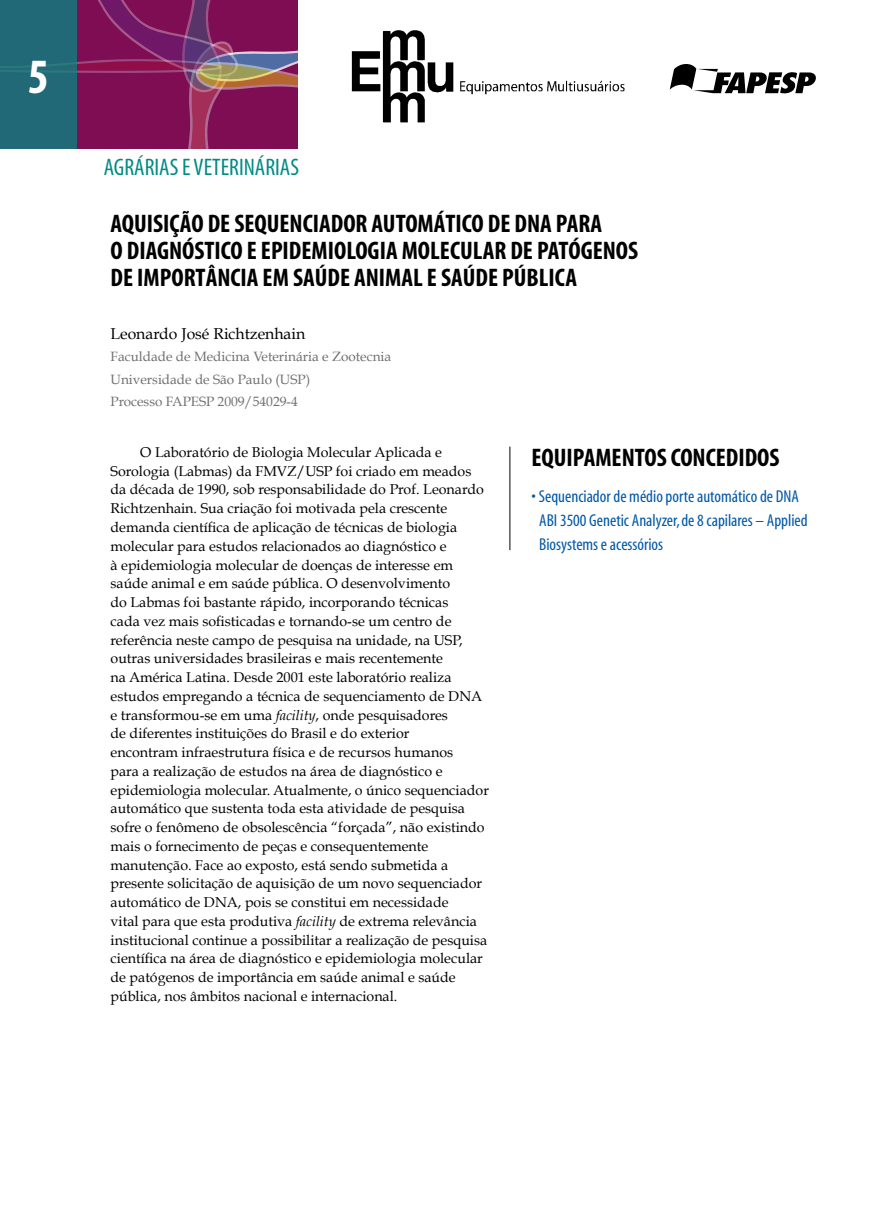
<style>
.page{position:relative;width:893px;height:1225px;background:#fff}
.page>*{position:absolute;margin:0;border:0;box-sizing:border-box;transform-origin:0 0}
.t1{font:700 condensed 49.5px "Myriad";color:#fff}
.t2{font:700 condensed 25.5px "Myriad";color:#000}
.t3{font:condensed 24px "Myriad";color:#008b83}
.t4{font:condensed 17.25px/24px "Myriad";color:#0058a8}
.t5{font:15.75px "Book Antiqua";color:#000}
.t6{font:14.25px/18.8px "Book Antiqua";color:#000}
.t7{font:13.5px/22.5px "Book Antiqua";color:#6d6f71}
.s1{font-style:italic}
</style>
<div class="page">
<svg style="left:670px;top:64px;width:146px;height:30px"></svg>
<svg style="left:77px;top:0;width:221px;height:149px;background:#82215d"></svg>
<div style="left:0;top:0;width:77px;height:149px;background:#216976"></div>
<img style="left:351px;top:30px;width:274px;height:93px">
<hr style="left:509px;top:446px;width:1px;height:104px;background:#000">
<h1 class="t1" style="left:28px;top:52px;width:23px">5</h1>
<h3 class="t3" style="left:104px;top:155px;width:197px">Agrárias e veterinárias</h3>
<h2 class="t2" style="left:111px;top:210px;width:12px">AQUISIÇÃO</h2>
<h2 class="t2" style="left:208px;top:210px;width:94px">DE SEQUENCIADO</h2>
<h2 class="t2" style="left:356px;top:210px;width:29px">R AUTOMÁTICO</h2>
<h2 class="t2" style="left:488px;top:210px;width:115px">DE DNA PARA</h2>
<h2 class="t2" style="left:111px;top:237px;width:70px">ODIAGNÓSTICO</h2>
<h2 class="t2" style="left:247px;top:237px;width:302px">E EPIDEMIOLOGIA MOLECULAR DE PATÓ</h2>
<h2 class="t2" style="left:581px;top:237px;width:35px">GENOS</h2>
<h2 class="t2" style="left:111px;top:264px;width:39px">DE IMPO</h2>
<h2 class="t2" style="left:184px;top:264px;width:45px">RTÂNCIA</h2>
<h2 class="t2" style="left:263px;top:264px;width:43px">EMSAÚD</h2>
<h2 class="t2" style="left:340px;top:264px;width:27px">E ANIMA</h2>
<h2 class="t2" style="left:413px;top:264px;width:41px">L E SAÚD</h2>
<h2 class="t2" style="left:488px;top:264px;width:71px">E PÚBLICA</h2>
<p class="t5" style="left:111px;top:324px;width:196px">Leonardo José Richtzenhain</p>
<p class="t7" style="left:111px;top:346px;width:282px">Faculdade de Medicina Veterinária e Zootecnia<br>Universidade de São Paulo (USP)<br>Processo FAPESP 2009/54029-4</p>
<p class="t6" style="left:111px;top:443px;width:380px;text-indent:30px">O Laboratório de Biologia Molecular Aplicada e Sorologia (Labmas) da FMVZ/USP foi criado em meados da década de 1990, sob responsabilidade do Prof. Leonardo Richtzenhain. Sua criação foi motivada pela crescente demanda científica de aplicação de técnicas de biologia molecular para estudos relacionados ao diagnóstico e<br>à epidemiologia molecular de doenças de interesse em saúde animal e em saúde pública. O desenvolvimento<br>do Labmas foi bastante rápido, incorporando técnicas<br>cada vez mais sofisticadas e tornando-se um centro de referência neste campo de pesquisa na unidade, na USP, outras universidades brasileiras e mais recentemente<br>na América Latina. Desde 2001 este laboratório realiza estudos empregando a técnica de sequenciamento de DNA e transformou-se em uma <span class="s1">facility</span>, onde pesquisadores<br>de diferentes instituições do Brasil e do exterior<br>encontram infraestrutura física e de recursos humanos<br>para a realização de estudos na área de diagnóstico e epidemiologia molecular. Atualmente, o único sequenciador automático que sustenta toda esta atividade de pesquisa sofre o fenômeno de obsolescência “forçada”, não existindo mais o fornecimento de peças e consequentemente manutenção. Face ao exposto, está sendo submetida a presente solicitação de aquisição de um novo sequenciador automático de DNA, pois se constitui em necessidade<br>vital para que esta produtiva <span class="s1">facility</span> de extrema relevância institucional continue a possibilitar a realização de pesquisa científica na área de diagnóstico e epidemiologia molecular de patógenos de importância em saúde animal e saúde pública, nos âmbitos nacional e internacional.</p>
<h2 class="t2" style="left:531px;top:444px;width:250px">EQUIPAMENTOS CONCEDIDOS</h2>
<p class="t4" style="left:539px;top:485px;width:270px;text-indent:-8px">• Sequenciador de médio porte automático de DNA<br>ABI 3500 Genetic Analyzer, de 8 capilares – Applied<br>Biosystems e acessórios</p>
</div>
